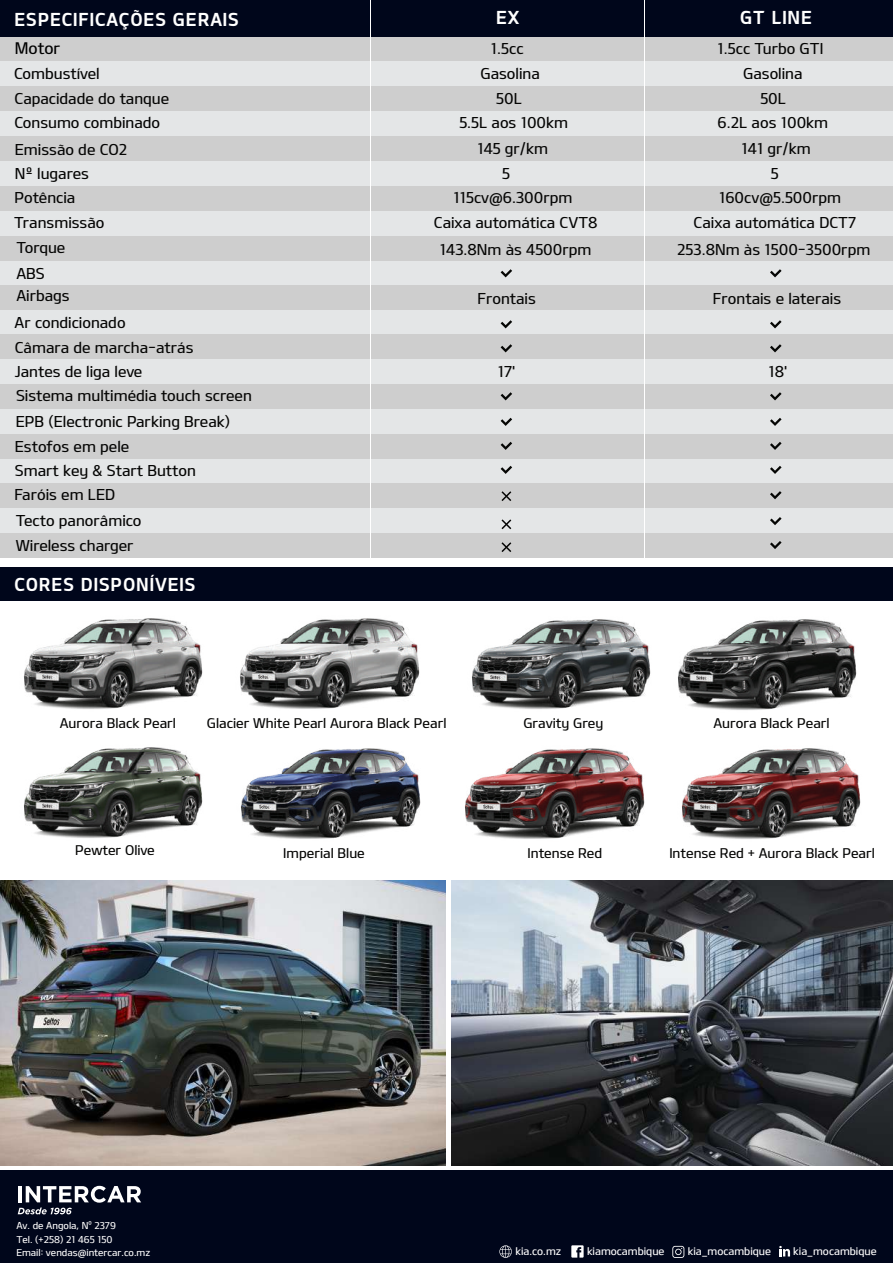
<style>
.page{position:relative;width:893px;height:1263px;background:#fff}
.page>*{position:absolute;margin:0;border:0;box-sizing:border-box;transform-origin:0 0}
.t1{font:18px "KIAOTFB";letter-spacing:.05em;color:#fff}
.t2{font:16.05px "KIAOTFM";color:#000}
.t3{font:15.15px/23.5px "KIAOTFM";color:#050504}
.t4{font:13.5px "KIAOTFM";color:#050504}
.t5{font:10.65px "KIAM";color:#fff}
.t6{font:9.6px/14.4px "KIAM";color:#fff}
.s1{font-family:"Myriad Pro"}
</style>
<div class="page">
<div style="left:0;top:37px;width:893px;height:25px;background:#cecece"></div>
<div style="left:0;top:62px;width:893px;height:24px;background:#e4e6e7"></div>
<div style="left:0;top:86px;width:893px;height:25px;background:#cecece"></div>
<div style="left:0;top:111px;width:893px;height:25px;background:#e4e6e7"></div>
<div style="left:0;top:136px;width:893px;height:25px;background:#cecece"></div>
<div style="left:0;top:161px;width:893px;height:25px;background:#e4e6e7"></div>
<div style="left:0;top:186px;width:893px;height:25px;background:#cecece"></div>
<div style="left:0;top:211px;width:893px;height:24px;background:#e4e6e7"></div>
<div style="left:0;top:236px;width:893px;height:25px;background:#cecece"></div>
<div style="left:0;top:261px;width:893px;height:25px;background:#e4e6e7"></div>
<div style="left:0;top:285px;width:893px;height:25px;background:#cecece"></div>
<div style="left:0;top:310px;width:893px;height:25px;background:#e4e6e7"></div>
<div style="left:0;top:334px;width:893px;height:25px;background:#cecece"></div>
<div style="left:0;top:359px;width:893px;height:25px;background:#e4e6e7"></div>
<div style="left:0;top:384px;width:893px;height:25px;background:#cecece"></div>
<div style="left:0;top:409px;width:893px;height:24px;background:#e4e6e7"></div>
<div style="left:0;top:434px;width:893px;height:25px;background:#cecece"></div>
<div style="left:0;top:459px;width:893px;height:25px;background:#e4e6e7"></div>
<div style="left:0;top:483px;width:893px;height:25px;background:#cecece"></div>
<div style="left:0;top:533px;width:893px;height:25px;background:#cecece"></div>
<div style="left:0;top:508px;width:893px;height:25px;background:#e4e6e7"></div>
<div style="left:0;top:1170px;width:893px;height:93px;background:#00061b"></div>
<svg style="left:499px;top:1245px;width:13px;height:13px"></svg>
<svg style="left:571px;top:1245px;width:13px;height:12px"></svg>
<div style="left:0;top:0;width:893px;height:37px;background:#00061b"></div>
<svg style="left:501px;top:269px;width:11px;height:8px"></svg>
<svg style="left:770px;top:269px;width:12px;height:8px"></svg>
<svg style="left:501px;top:320px;width:11px;height:8px"></svg>
<svg style="left:501px;top:344px;width:11px;height:8px"></svg>
<svg style="left:770px;top:320px;width:12px;height:8px"></svg>
<svg style="left:770px;top:344px;width:12px;height:8px"></svg>
<svg style="left:501px;top:392px;width:11px;height:8px"></svg>
<svg style="left:770px;top:392px;width:12px;height:8px"></svg>
<svg style="left:501px;top:418px;width:11px;height:8px"></svg>
<svg style="left:770px;top:418px;width:12px;height:8px"></svg>
<svg style="left:501px;top:442px;width:11px;height:8px"></svg>
<svg style="left:770px;top:442px;width:12px;height:8px"></svg>
<svg style="left:501px;top:466px;width:11px;height:8px"></svg>
<svg style="left:770px;top:466px;width:12px;height:8px"></svg>
<svg style="left:770px;top:491px;width:12px;height:8px"></svg>
<svg style="left:770px;top:517px;width:12px;height:8px"></svg>
<svg style="left:770px;top:541px;width:12px;height:8px"></svg>
<div style="left:0;top:568px;width:893px;height:33px;background:#00061b"></div>
<svg style="left:18px;top:1186px;width:123px;height:28px"></svg>
<svg style="left:672px;top:1246px;width:12px;height:12px"></svg>
<svg style="left:779px;top:1246px;width:11px;height:10px"></svg>
<hr style="left:644px;top:0;width:1px;height:242px;background:#fff">
<hr style="left:644px;top:296px;width:1px;height:267px;background:#fff">
<hr style="left:644px;top:45px;width:1px;height:267px;background:#fff">
<hr style="left:370px;top:0;width:1px;height:249px;background:#fff">
<hr style="left:370px;top:301px;width:1px;height:257px;background:#fff">
<hr style="left:370px;top:59px;width:1px;height:257px;background:#fff">
<svg style="left:501px;top:491px;width:10px;height:10px"></svg>
<svg style="left:501px;top:519px;width:10px;height:10px"></svg>
<svg style="left:501px;top:542px;width:10px;height:10px"></svg>
<img style="left:24px;top:618px;width:179px;height:91px">
<img style="left:472px;top:619px;width:179px;height:90px">
<img style="left:678px;top:619px;width:179px;height:91px">
<img style="left:24px;top:747px;width:179px;height:91px">
<img style="left:241px;top:748px;width:180px;height:91px">
<img style="left:451px;top:880px;width:442px;height:286px">
<img style="left:0;top:880px;width:446px;height:286px">
<img style="left:465px;top:748px;width:180px;height:91px">
<img style="left:682px;top:748px;width:179px;height:91px">
<img style="left:240px;top:618px;width:180px;height:91px">
<p class="t1" style="left:15px;top:8px;width:226px">ESPECIFICA*7ES GERAIS</p>
<p class="t2" style="left:15px;top:38px;width:47px">Motor</p>
<p class="t3" style="left:14px;top:62px;width:87px">CombustJvel</p>
<p class="t3" style="left:15px;top:110px;width:147px">Consumo combinado</p>
<p class="t3" style="left:15px;top:87px;width:156px">Capacidade do tanque</p>
<p class="t3" style="left:15px;top:137px;width:114px;line-height:24px">EmissAo de CO2<br>Nº lugares</p>
<p class="t3" style="left:15px;top:185px;width:62px">PotGncia</p>
<p class="t3" style="left:14px;top:209px;width:92px;line-height:25.2px">TransmissAo<br>Torque</p>
<p class="t3" style="left:16px;top:262px;width:30px">ABS</p>
<p class="t3" style="left:15px;top:310px;width:113px">Ar condicionado</p>
<p class="t3" style="left:16px;top:283px;width:55px">Airbags</p>
<p class="t3" style="left:15px;top:335px;width:180px">C@mara de marcha-atr?s<br>Jantes de liga leve</p>
<p class="t3" style="left:16px;top:384px;width:237px">Sistema multimFdia touch screen</p>
<p class="t3" style="left:16px;top:409px;width:216px">EPB (Electronic Parking Break)</p>
<p class="t3" style="left:15px;top:434px;width:183px">Estofos em pele<br>Smart key &amp; Start Button</p>
<p class="t3" style="left:15px;top:483px;width:102px">FarOis em LED</p>
<p class="t3" style="left:16px;top:507px;width:127px;line-height:24.8px">Tecto panor@mico<br>Wireless charger</p>
<p class="t1" style="left:14px;top:573px;width:183px">CORES DISPON0VEIS</p>
<p class="t1" style="left:496px;top:6px;width:25px">EX</p>
<p class="t1" style="left:740px;top:6px;width:73px">GT LINE</p>
<p class="t3" style="left:491px;top:36px;width:34px">1.5cc</p>
<p class="t3" style="left:718px;top:36px;width:107px">1.5cc Turbo GTI</p>
<p class="t3" style="left:480px;top:62px;width:61px">Gasolina</p>
<p class="t3" style="left:743px;top:62px;width:61px">Gasolina</p>
<p class="t3" style="left:496px;top:87px;width:27px">50L</p>
<p class="t3" style="left:760px;top:87px;width:27px">50L</p>
<p class="t3" style="left:459px;top:110px;width:110px">5.5L aos 100km</p>
<p class="t3" style="left:718px;top:110px;width:112px">6.2L aos 100km</p>
<p class="t3" style="left:477px;top:136px;width:72px">145 gr/km</p>
<p class="t3" style="left:742px;top:136px;width:71px">141 gr/km</p>
<p class="t3" style="left:453px;top:185px;width:121px">115cv@6.300rpm</p>
<p class="t3" style="left:719px;top:185px;width:124px">160cv@5.500rpm</p>
<p class="t3" style="left:434px;top:210px;width:165px">Caixa autom?tica CVT8</p>
<p class="t3" style="left:694px;top:210px;width:164px">Caixa autom?tica DCT7</p>
<p class="t3" style="left:502px;top:161px;width:9px">5</p>
<p class="t3" style="left:771px;top:161px;width:9px">5</p>
<p class="t3" style="left:440px;top:237px;width:153px">143.8Nm &gt;s 4500rpm</p>
<p class="t3" style="left:477px;top:286px;width:60px">Frontais</p>
<p class="t3" style="left:713px;top:286px;width:130px">Frontais e laterais</p>
<p class="t3" style="left:677px;top:237px;width:195px">253.8Nm &gt;s 1500-3500rpm</p>
<p class="t3" style="left:498px;top:359px;width:19px">17'</p>
<p class="t3" style="left:768px;top:359px;width:20px">18'</p>
<p class="t4" style="left:60px;top:714px;width:118px">Aurora Black Pearl</p>
<p class="t4" style="left:207px;top:714px;width:241px">Glacier White Pearl Aurora Black Pearl</p>
<p class="t4" style="left:523px;top:714px;width:81px">Gravity Grey</p>
<p class="t4" style="left:713px;top:714px;width:118px">Aurora Black Pearl</p>
<p class="t4" style="left:75px;top:841px;width:81px">Pewter Olive</p>
<p class="t4" style="left:283px;top:844px;width:83px">Imperial Blue</p>
<p class="t4" style="left:527px;top:844px;width:76px">Intense Red</p>
<p class="t4" style="left:669px;top:844px;width:207px">Intense Red + Aurora Black Pearl</p>
<p class="t6" style="left:16px;top:1218px;width:101px">Av. de Angola, N<span class="s1">0</span> 2379<br>Tel. (+258) 21 465 150</p>
<p class="t6" style="left:16px;top:1245px;width:135px">Email: vendas@intercar.co.mz</p>
<p class="t5" style="left:515px;top:1245px;width:47px">kia.co.mz</p>
<p class="t5" style="left:587px;top:1245px;width:79px">kiamocambique</p>
<p class="t5" style="left:688px;top:1245px;width:85px">kia_mocambique</p>
<p class="t5" style="left:793px;top:1245px;width:85px">kia_mocambique</p>
</div>
